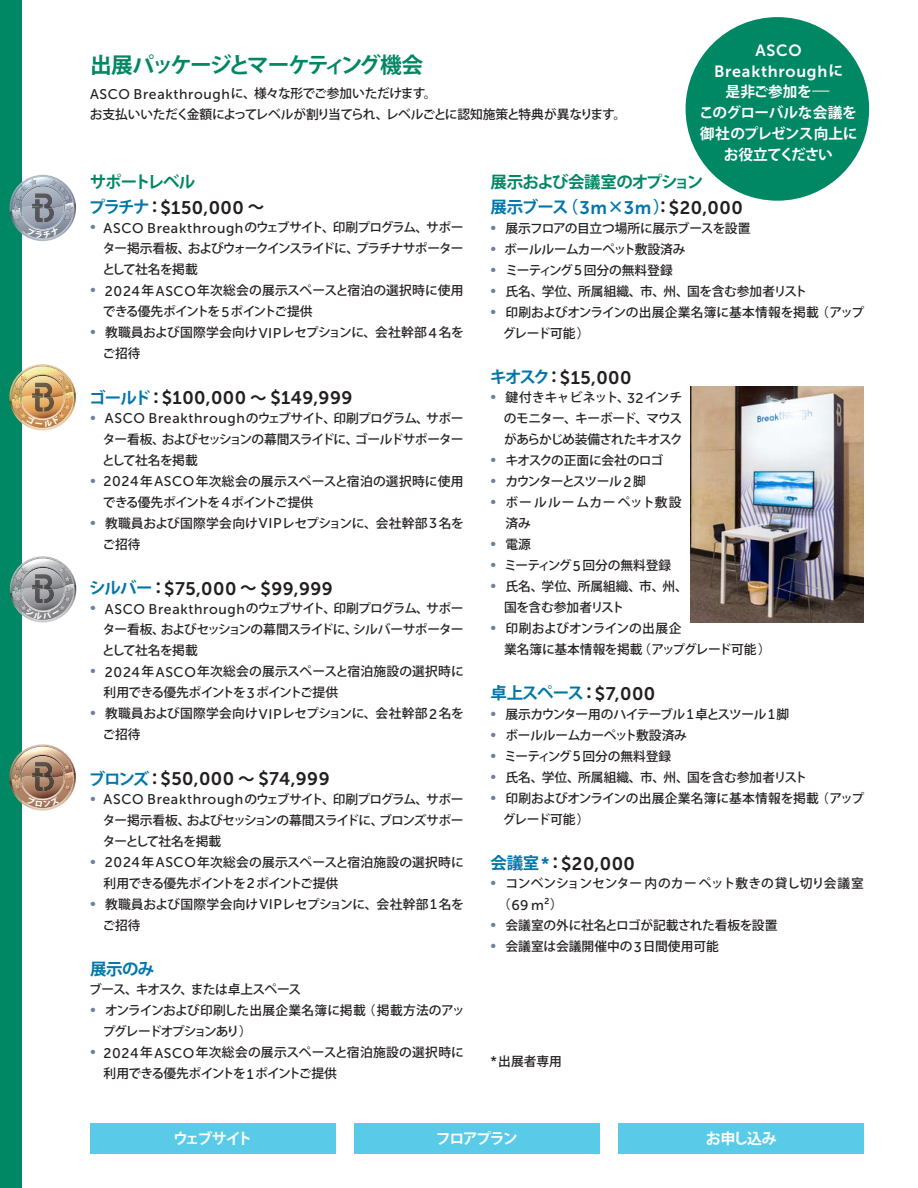
<style>
.page{position:relative;width:918px;height:1188px;background:#fff}
.page>*{position:absolute;margin:0;border:0;box-sizing:border-box;transform-origin:0 0}
.t1{font:700 21.75px "Koz Go Pro";letter-spacing:-.095em;color:#008764}
.t2{font:18.15px "Museo Sans 700";letter-spacing:.025em;color:#231f20}
.t3{font:700 16.5px/25.5px "Koz Go Pro";letter-spacing:-.06em;color:#008764}
.t4{font:700 16.5px "Koz Go Pro";letter-spacing:-.05em;color:#0076a9}
.t5{font:16.2px/21px "Museo Sans 700";letter-spacing:.045em;color:#fff;text-align:center}
.t6{font:700 15px "Koz Go Pro";letter-spacing:-.095em;color:#fff}
.t7{font:700 14.7px/21px "Koz Go Pro";letter-spacing:-.025em;color:#fff;text-align:center}
.t8{font:14.1px "Museo Sans 500";color:#231f20}
.t9{font:500 12.75px/21px "Koz Go Pro";letter-spacing:-.03em;color:#231f20;text-align:justify}
.t10{font:500 12.75px/21px "Koz Go Pro";letter-spacing:-.01em;color:#231f20}
.t11{font:500 12.75px/21px "Koz Go Pro";color:#231f20}
.t12{font:500 12.75px/21px "Koz Go Pro";letter-spacing:-.005em;color:#231f20}
.t13{font:500 12.75px/21px "Koz Go Pro";letter-spacing:-.06em;color:#231f20}
.t14{font:500 12.75px "Koz Go Pro";letter-spacing:-.05em;color:#231f20}
.t15{font:500 12.75px/21px "Koz Go Pro";letter-spacing:.08em;color:#231f20}
.t16{font:500 12.75px "Koz Go Pro";letter-spacing:-.11em;color:#231f20}
.s1{font-family:"Museo Sans 500";font-weight:400;font-size:14.1px}
.s2{font-family:"Koz Go Pro";font-weight:700;font-size:14.7px}
.s3{font-family:"Koz Go Pro";font-weight:700;font-size:16.5px;color:#0076a9}
.s4{font-family:"Koz Go Pro";font-weight:700;font-size:16.5px}
.s5{font-family:"Museo Sans 500";font-weight:400;font-size:14.1px;color:#6b819e}
.s6{color:#0076a9}
.s7{font-family:"Museo Sans 700";font-weight:400;font-size:18.15px;color:#0076a9}
.s8{color:#231f20}
.s9{font-family:"Museo Sans 700";font-weight:400;font-size:18.15px;color:#231f20}
.s10{font-family:"Koz Go Pro";font-weight:500;font-size:12.75px}
</style>
<div class="page">
<div style="left:686px;top:17px;width:183px;height:184px;background:#008764;border-radius:50%"></div>
<img style="left:691px;top:387px;width:173px;height:235px">
<div style="left:90px;top:1123px;width:245px;height:31px;background:#59cbe8"></div>
<div style="left:354px;top:1123px;width:246px;height:31px;background:#59cbe8"></div>
<div style="left:619px;top:1123px;width:245px;height:31px;background:#59cbe8"></div>
<div style="left:0;top:0;width:22px;height:1188px;background:#008764"></div>
<svg style="left:9px;top:175px;width:67px;height:66px"></svg>
<img style="left:9px;top:364px;width:67px;height:66px">
<svg style="left:9px;top:556px;width:68px;height:67px"></svg>
<svg style="left:9px;top:744px;width:67px;height:67px"></svg>
<h1 class="t1" style="left:90px;top:51px;width:335px">出展パッケージとマーケティング機会</h1>
<p class="t9" style="left:90px;top:84px;width:538px"><span class="s1">ASCO Breakthrough</span>に、様々な形でご参加いただけます。<br>お支払いいただく金額によってレベルが割り当てられ、レベルごとに認知施策と特典が異なります。</p>
<p class="t5" style="left:714px;top:40px;width:131px">ASCO<br>Breakthrough<span class="s2">に</span></p>
<p class="t7" style="left:699px;top:82px;width:160px">是非ご参加を<sup>ー<br></sup>このグローバルな会議を御社のプレゼンス向上にお役立てください</p>
<p class="t3" style="left:90px;top:171px;width:107px">サポートレベル</p>
<h2 class="t2" style="left:89px;top:198px;width:177px"><span class="s3">プラチナ</span><span class="s4">：</span>$150,000 <span class="s4">～</span></h2>
<p class="t9" style="left:102px;top:218px;width:363px;text-indent:-12px"><span class="s5">•</span> <span class="s1">ASCO Breakthrough</span>のウェブサイト、印刷プログラム、サポーター掲示看板、およびウォークインスライドに、プラチナサポーターとして社名を掲載</p>
<p class="t10" style="left:103px;top:281px;width:362px;text-indent:-13px"><span class="s5">•</span> <span class="s1">2024</span>年<span class="s1">ASCO</span>年次総会の展示スペースと宿泊の選択時に使用できる優先ポイントを<span class="s1">5</span>ポイントご提供</p>
<p class="t11" style="left:103px;top:323px;width:363px;text-indent:-13px"><span class="s5">•</span> 教職員および国際学会向け<span class="s1">VIP</span>レセプションに、会社幹部<span class="s1">4</span>名をご招待</p>
<h2 class="t2" style="left:89px;top:388px;width:265px"><span class="s3">ゴールド</span><span class="s4">：</span>$100,000 <span class="s4">～</span> $149,999</h2>
<p class="t9" style="left:102px;top:408px;width:363px;text-indent:-12px"><span class="s5">•</span> <span class="s1">ASCO Breakthrough</span>のウェブサイト、印刷プログラム、サポーター看板、およびセッションの幕間スライドに、ゴールドサポーターとして社名を掲載</p>
<p class="t10" style="left:103px;top:471px;width:362px;text-indent:-13px"><span class="s5">•</span> <span class="s1">2024</span>年<span class="s1">ASCO</span>年次総会の展示スペースと宿泊の選択時に使用できる優先ポイントを<span class="s1">4</span>ポイントご提供</p>
<p class="t11" style="left:103px;top:513px;width:363px;text-indent:-13px"><span class="s5">•</span> 教職員および国際学会向け<span class="s1">VIP</span>レセプションに、会社幹部<span class="s1">3</span>名をご招待</p>
<h2 class="t2" style="left:89px;top:579px;width:245px"><span class="s3">シルバー</span><span class="s4">：</span>$75,000 <span class="s4">～</span> $99,999</h2>
<p class="t9" style="left:102px;top:599px;width:363px;text-indent:-12px"><span class="s5">•</span> <span class="s1">ASCO Breakthrough</span>のウェブサイト、印刷プログラム、サポーター看板、およびセッションの幕間スライドに、シルバーサポーターとして社名を掲載</p>
<p class="t10" style="left:104px;top:662px;width:362px;text-indent:-14px"><span class="s5">•</span> <span class="s1">2024</span>年<span class="s1">ASCO</span>年次総会の展示スペースと宿泊施設の選択時に利用できる優先ポイントを<span class="s1">3</span>ポイントご提供</p>
<p class="t11" style="left:103px;top:704px;width:363px;text-indent:-13px"><span class="s5">•</span> 教職員および国際学会向け<span class="s1">VIP</span>レセプションに、会社幹部<span class="s1">2</span>名をご招待</p>
<h2 class="t2" style="left:89px;top:769px;width:242px"><span class="s3">ブロンズ</span><span class="s4">：</span>$50,000 <span class="s4">～</span> $74,999</h2>
<p class="t9" style="left:103px;top:789px;width:362px;text-indent:-13px"><span class="s5">•</span> <span class="s1">ASCO Breakthrough</span>のウェブサイト、印刷プログラム、サポーター掲示看板、およびセッションの幕間スライドに、ブロンズサポーターとして社名を掲載</p>
<p class="t10" style="left:104px;top:852px;width:362px;text-indent:-14px"><span class="s5">•</span> <span class="s1">2024</span>年<span class="s1">ASCO</span>年次総会の展示スペースと宿泊施設の選択時に利用できる優先ポイントを<span class="s1">2</span>ポイントご提供</p>
<p class="t11" style="left:103px;top:894px;width:363px;text-indent:-13px"><span class="s5">•</span> 教職員および国際学会向け<span class="s1">VIP</span>レセプションに、会社幹部<span class="s1">1</span>名をご招待</p>
<p class="t4" style="left:90px;top:958px;width:66px">展示のみ</p>
<p class="t13" style="left:89px;top:980px;width:214px">ブース、キオスク、または卓上スペース</p>
<p class="t13" style="left:103px;top:1001px;width:364px;text-indent:-13px"><span class="s5">•</span> オンラインおよび印刷した出展企業名簿に掲載（掲載方法のアップグレードオプションあり）</p>
<p class="t10" style="left:104px;top:1043px;width:362px;text-indent:-14px"><span class="s5">•</span> <span class="s1">2024</span>年<span class="s1">ASCO</span>年次総会の展示スペースと宿泊施設の選択時に利用できる優先ポイントを<span class="s1">1</span>ポイントご提供</p>
<p class="t3" style="left:490px;top:170px;width:254px">展示および会議室のオプション<br><span class="s6">展示ブース（</span><span class="s7">3m</span><span class="s6">×</span><span class="s7">3m</span><span class="s6">）</span><span class="s8">：</span><span class="s9">$20,000</span></p>
<p class="t9" style="left:490px;top:218px;width:261px"><span class="s5">•</span> 展示フロアの目立つ場所に展示ブースを設置</p>
<p class="t9" style="left:490px;top:239px;width:197px"><span class="s5">•</span> ボールルームカーペット敷設済み</p>
<p class="t10" style="left:490px;top:260px;width:184px"><span class="s5">•</span> ミーティング<span class="s1">5</span>回分の無料登録</p>
<p class="t12" style="left:490px;top:281px;width:318px"><span class="s5">•</span> 氏名、学位、所属組織、市、州、国を含む参加者リスト</p>
<p class="t10" style="left:503px;top:302px;width:363px;text-indent:-12px"><span class="s5">•</span> 印刷およびオンラインの出展企業名簿に基本情報を掲載（アップグレード可能）</p>
<h2 class="t2" style="left:490px;top:367px;width:143px"><span class="s3">キオスク</span><span class="s4">：</span>$15,000</h2>
<p class="t9" style="left:504px;top:387px;width:181px;text-indent:-13px"><span class="s5">•</span> 鍵付きキャビネット、<span class="s1">32</span>インチのモニター、キーボード、マウスがあらかじめ装備されたキオスク</p>
<p class="t9" style="left:490px;top:450px;width:174px"><span class="s5">•</span> キオスクの正面に会社のロゴ</p>
<p class="t16" style="left:490px;top:473px;width:157px"><span class="s5">•</span> カウンターとスツール <span class="s1">2</span> 脚</p>
<p class="t15" style="left:506px;top:492px;width:178px;text-indent:-15px"><span class="s5">•</span> ボールルームカーペット敷設済み</p>
<p class="t9" style="left:490px;top:534px;width:42px"><span class="s5">•</span> 電源</p>
<p class="t10" style="left:490px;top:555px;width:182px"><span class="s5">•</span> ミーティング<span class="s1">5</span>回分の無料登録</p>
<p class="t12" style="left:504px;top:576px;width:185px;text-indent:-14px"><span class="s5">•</span> 氏名、学位、所属組織、市、州、国を含む参加者リスト</p>
<p class="t9" style="left:504px;top:618px;width:268px;text-indent:-14px"><span class="s5">•</span> 印刷およびオンラインの出展企<br>業名簿に基本情報を掲載（アップグレード可能）</p>
<p class="t4" style="left:490px;top:683px;width:166px">卓上スペース<span class="s8">：</span><span class="s9">$7,000</span></p>
<p class="t14" style="left:490px;top:706px;width:300px"><span class="s5">•</span> 展示カウンター用のハイテーブル <span class="s1">1</span> 卓とスツール<span class="s1">1</span> 脚</p>
<p class="t9" style="left:490px;top:725px;width:198px"><span class="s5">•</span> ボールルームカーペット敷設済み</p>
<p class="t10" style="left:490px;top:746px;width:182px"><span class="s5">•</span> ミーティング<span class="s1">5</span>回分の無料登録</p>
<p class="t12" style="left:490px;top:767px;width:318px"><span class="s5">•</span> 氏名、学位、所属組織、市、州、国を含む参加者リスト</p>
<p class="t10" style="left:503px;top:788px;width:363px;text-indent:-12px"><span class="s5">•</span> 印刷およびオンラインの出展企業名簿に基本情報を掲載（アップグレード可能）</p>
<h2 class="t2" style="left:490px;top:853px;width:146px"><span class="s3">会議室</span><span class="s6">*</span><span class="s4">：</span>$20,000</h2>
<p class="t12" style="left:490px;top:873px;width:375px"><span class="s5">•</span> コンベンションセンター内のカーペット敷きの貸し切り会議室</p>
<p class="t8" style="left:498px;top:897px;width:67px"><span class="s10">（</span>69 m²<span class="s10">）</span></p>
<p class="t9" style="left:490px;top:915px;width:288px"><span class="s5">•</span> 会議室の外に社名とロゴが記載された看板を設置</p>
<p class="t11" style="left:490px;top:936px;width:230px"><span class="s5">•</span> 会議室は会議開催中の<span class="s1">3</span>日間使用可能</p>
<p class="t9" style="left:490px;top:1051px;width:73px"><span class="s1">*</span>出展者専用</p>
<p class="t6" style="left:173px;top:1129px;width:81px">ウェブサイト</p>
<p class="t6" style="left:436px;top:1129px;width:83px">フロアプラン</p>
<p class="t6" style="left:706px;top:1129px;width:73px">お申し込み</p>
</div>
